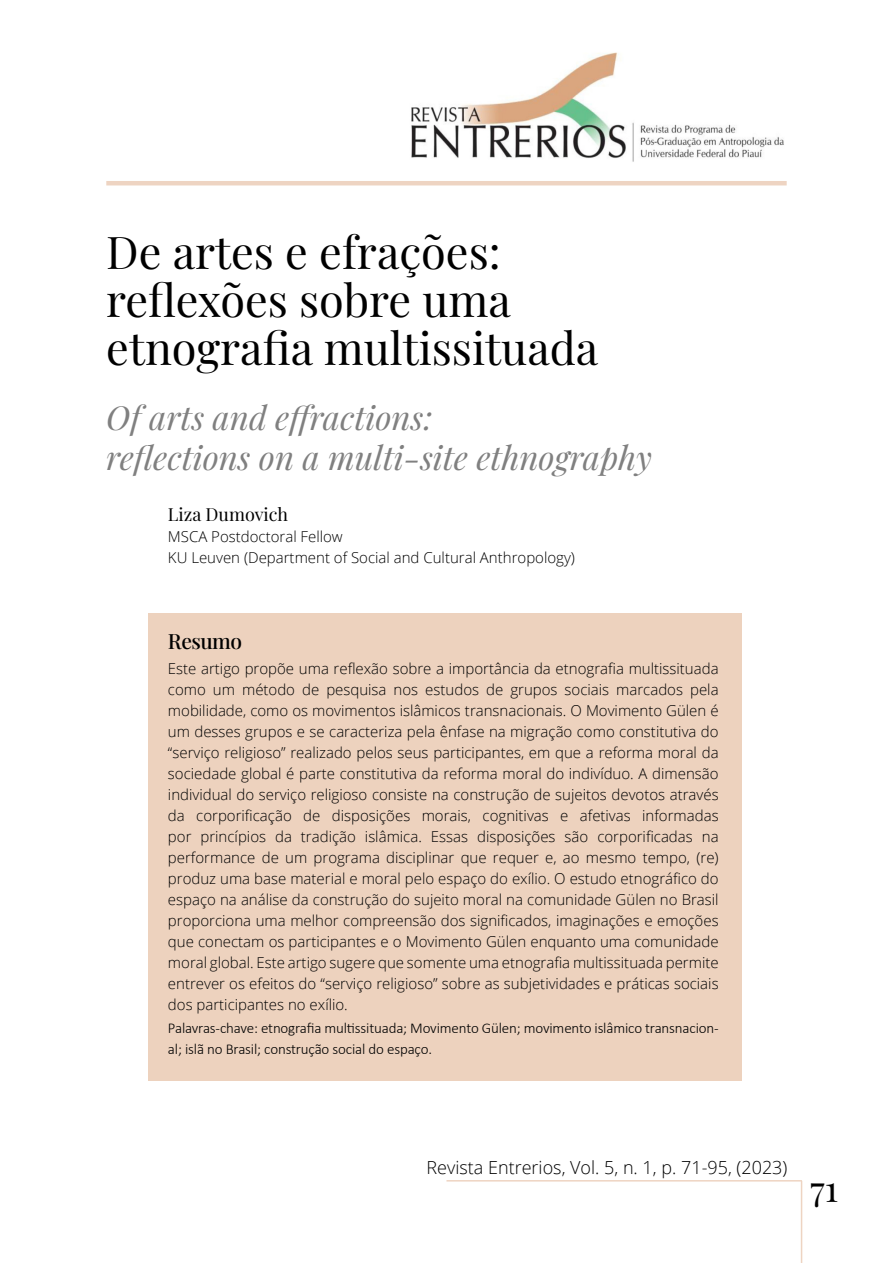
<style>
.page{position:relative;width:893px;height:1263px;background:#fff}
.page>*{position:absolute;margin:0;border:0;box-sizing:border-box;transform-origin:0 0}
.titulo_artigo{font:45px/48px "Playfair Display";color:#000}
.t1{font:36px "Playfair Display";color:#000}
.titulo_artigo-2{font:italic 33px/39.6px "Playfair Display";color:#808080}
.título_resumo{font:21px "Playfair Display";letter-spacing:-.025em;color:#000}
.TEXTO{font:300 18px "Open Sans";color:#000}
.autor_-_crédito{font:18px "Playfair Display";color:#000}
.texto_-_resumo{font:300 15px/21px "Open Sans";color:#000;text-align:justify}
.texto_resumo{font:300 15px/21px "Calibri";letter-spacing:-.01em;color:#000}
.minicurrículo{font:300 15px/21px "Open Sans";color:#000}
</style>
<div class="page">
<img style="left:411px;top:52px;width:373px;height:110px">
<hr style="left:801px;top:1181px;width:1px;height:82px;background:#eed4c2">
<hr style="left:446px;top:1180px;width:356px;height:1px;background:#eed4c2">
<hr style="left:106px;top:181px;width:681px;height:4px;background:#eed4c2">
<div style="left:149px;top:613px;width:593px;height:468px;background:#edd2be"></div>
<p class="titulo_artigo" style="left:106px;top:224px;width:493px">De artes e efrações: reflexões sobre uma etnografia multissituada</p>
<p class="titulo_artigo-2" style="left:106px;top:395px;width:547px">Of arts and effractions:<br>reflections on a multi-site ethnography</p>
<p class="autor_-_crédito" style="left:168px;top:500px;width:122px">Liza Dumovich</p>
<p class="minicurrículo" style="left:168px;top:526px;width:409px">MSCA Postdoctoral Fellow<br>KU Leuven (Department of Social and Cultural Anthropology)</p>
<p class="título_resumo" style="left:168px;top:625px;width:76px">Resumo</p>
<p class="texto_-_resumo" style="left:168px;top:658px;width:552px">Este artigo propõe uma reflexão sobre a importância da etnografia multissituada como um método de pesquisa nos estudos de grupos sociais marcados pela mobilidade, como os movimentos islâmicos transnacionais. O Movimento Gülen é um desses grupos e se caracteriza pela ênfase na migração como constitutiva do “serviço religioso” realizado pelos seus participantes, em que a reforma moral da sociedade global é parte constitutiva da reforma moral do indivíduo. A dimensão individual do serviço religioso consiste na construção de sujeitos devotos através da corporificação de disposições morais, cognitivas e afetivas informadas por princípios da tradição islâmica. Essas disposições são corporificadas na performance de um programa disciplinar que requer e, ao mesmo tempo, (re) produz uma base material e moral pelo espaço do exílio. O estudo etnográfico do espaço na análise da construção do sujeito moral na comunidade Gülen no Brasil proporciona uma melhor compreensão dos significados, imaginações e emoções que conectam os participantes e o Movimento Gülen enquanto uma comunidade moral global. Este artigo sugere que somente uma etnografia multissituada permite entrever os efeitos do “serviço religioso” sobre as subjetividades e práticas sociais dos participantes no exílio.</p>
<p class="texto_resumo" style="left:168px;top:1018px;width:552px">Palavras-chave: etnografia multissituada; Movimento Gülen; movimento islâmico transnacion&shy;al; islã no Brasil; construção social do espaço.</p>
<p class="TEXTO" style="left:427px;top:1155px;width:362px">Revista Entrerios, Vol. 5, n. 1, p. 71-95, (2023)</p>
<h2 class="t1" style="left:810px;top:1161px;width:29px">71</h2>
</div>
